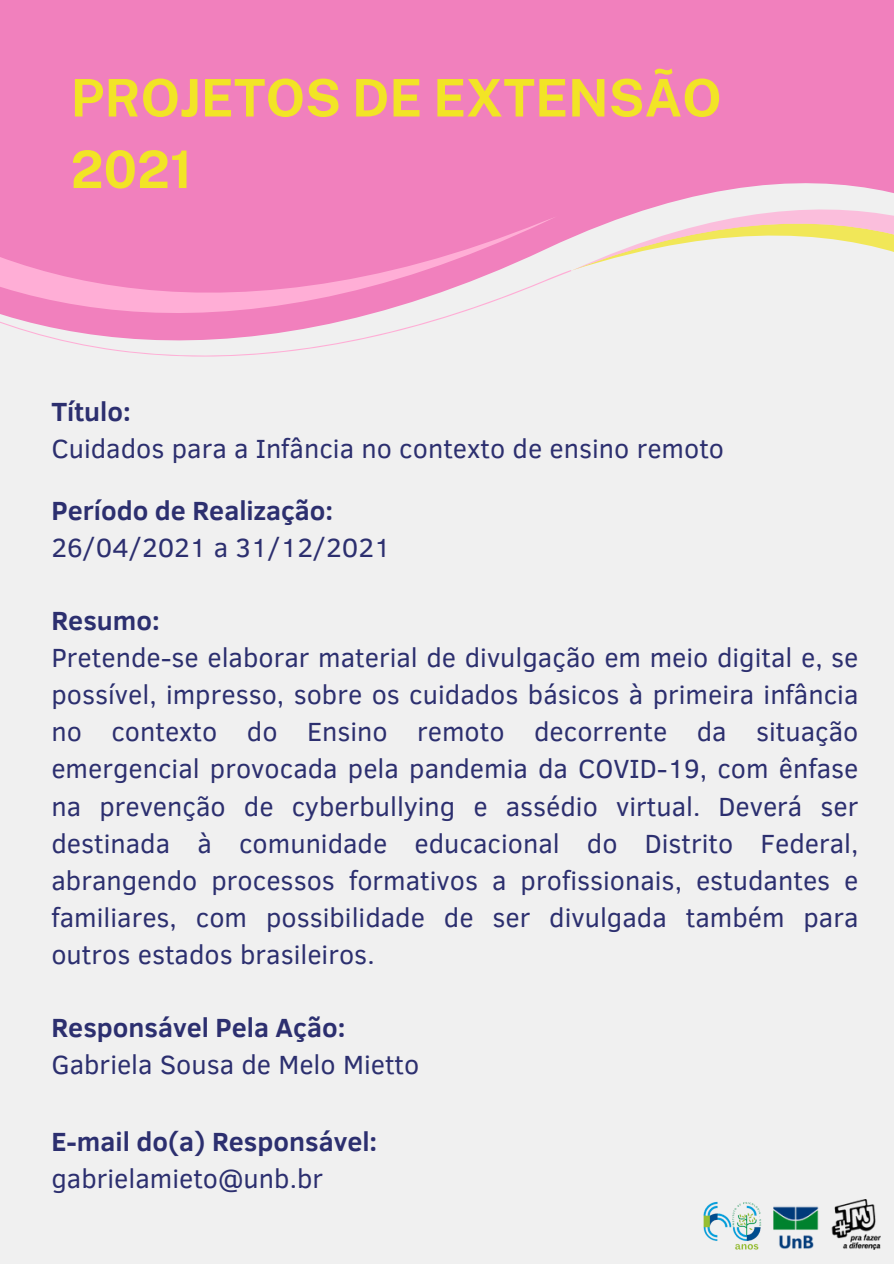
<style>
.page{position:relative;width:894px;height:1264px;background:#fff}
.page>*{position:absolute;margin:0;border:0;box-sizing:border-box;transform-origin:0 0}
.t1{font:700 51.75px/71.6px "Public Sans";color:#f2e426}
.t2{font:27px/37.2px "Clear Sans";color:#2c2f6f;text-align:justify}
.t3{font:700 27px "Clear Sans";color:#2c2f6f}
</style>
<div class="page">
<div style="left:0;top:0;width:893px;height:1263px;background:#f0f0f0"></div>
<img style="left:773px;top:1199px;width:106px;height:50px">
<img style="left:703px;top:1201px;width:59px;height:49px">
<div style="left:0;top:0;width:893px;height:238px;background:#f180bd"></div>
<svg style="left:0;top:171px;width:557px;height:186px;fill:#f180bd"></svg>
<svg style="left:571px;top:208px;width:322px;height:63px"></svg>
<p class="t1" style="left:71px;top:62px;width:652px">PROJETOS DE EXTENSÃO<br>2021</p>
<p class="t3" style="left:51px;top:392px;width:81px">Título:</p>
<h1 class="t2" style="left:51px;top:429px;width:674px">Cuidados para a Infância no contexto de ensino remoto</h1>
<p class="t3" style="left:51px;top:490px;width:283px">Período de Realização:</p>
<p class="t2" style="left:51px;top:527px;width:341px">26/04/2021 a 31/12/2021</p>
<p class="t3" style="left:51px;top:600px;width:110px">Resumo:</p>
<p class="t2" style="left:51px;top:637px;width:808px">Pretende-se elaborar material de divulgação em meio digital e, se possível, impresso, sobre os cuidados básicos à primeira infância no contexto do Ensino remoto decorrente da situação emergencial provocada pela pandemia da COVID-19, com ênfase na prevenção de cyberbullying e assédio virtual. Deverá ser destinada à comunidade educacional do Distrito Federal, abrangendo processos formativos a profissionais, estudantes e familiares, com possibilidade de ser divulgada também para outros estados brasileiros.</p>
<p class="t3" style="left:51px;top:1007px;width:295px">Responsável Pela Ação:</p>
<p class="t2" style="left:51px;top:1044px;width:369px">Gabriela Sousa de Melo Mietto</p>
<p class="t3" style="left:51px;top:1121px;width:327px">E-mail do(a) Responsável:</p>
<p class="t2" style="left:51px;top:1158px;width:273px">gabrielamieto@unb.br</p>
</div>
